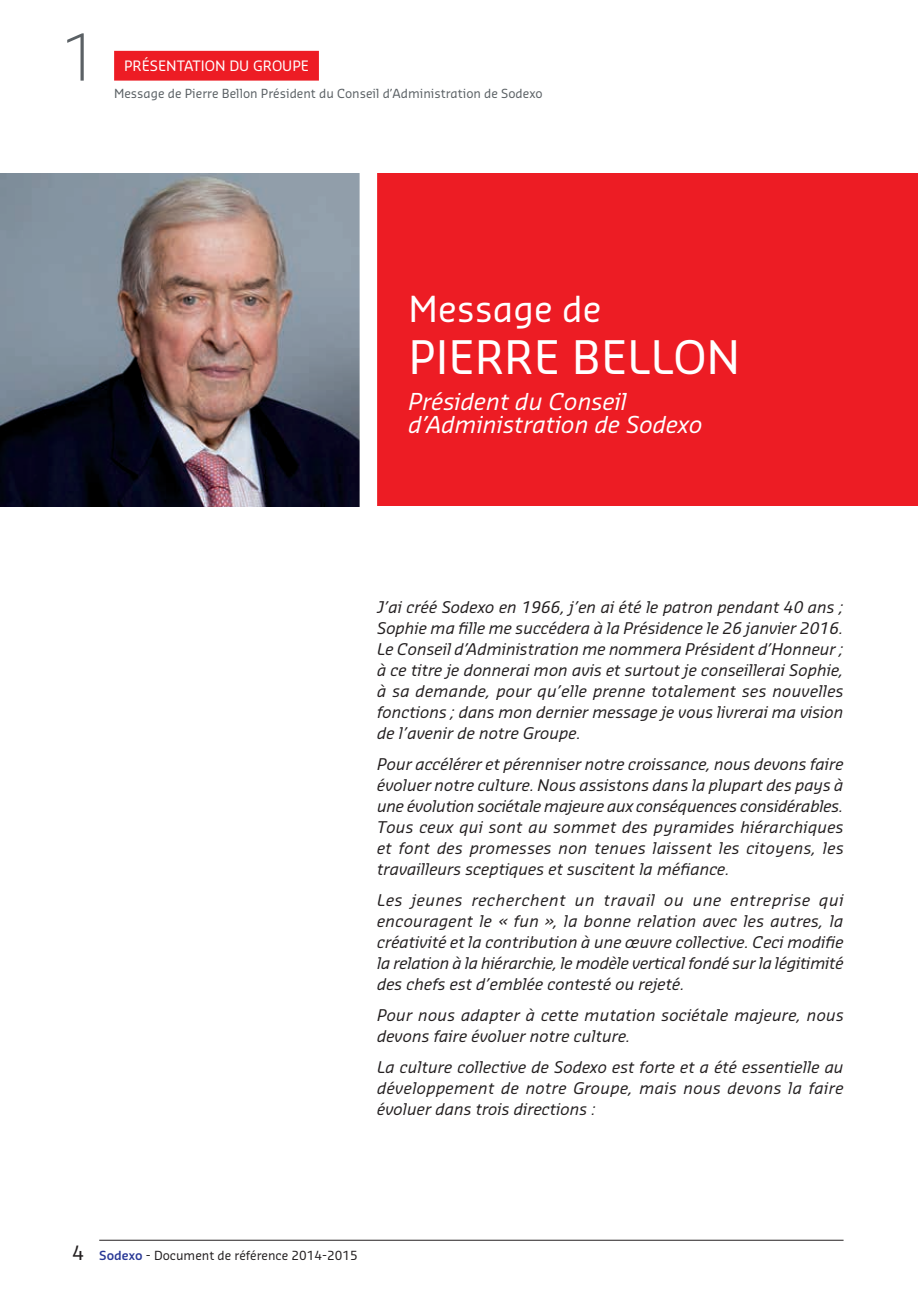
<style>
.page{position:relative;width:918px;height:1290px;background:#fff}
.page>*{position:absolute;margin:0;border:0;box-sizing:border-box;transform-origin:0 0}
.t1{font:300 63px "Sansa Pro";color:#5b6165}
.t2{font:44.98px "Sansa Pro";color:#fff}
.t3{font:35px "Sansa Pro";color:#fff}
.t4{font:italic 22.75px/22.8px "Sansa Pro";color:#fff}
.t5{font:italic 15.75px/21px "Sansa Pro";color:#231f20;text-align:justify}
.t6{font:14px "Sansa Pro";color:#fff}
.t7{font:12.25px "Sansa Pro";color:#5b6165}
.t8{font:12.25px "Sansa Pro";color:#231f20}
.s1{font-size:19.25px}
.s2{font-weight:600;color:#293896}
</style>
<div class="page">
<div style="left:114px;top:51px;width:205px;height:30px;background:#ed1c24"></div>
<img style="left:0;top:174px;width:360px;height:332px">
<div style="left:371px;top:174px;width:547px;height:332px;background:#ed1c24"></div>
<div style="left:360px;top:169px;width:17px;height:341px;background:#fff"></div>
<hr style="left:99px;top:1240px;width:744px;height:1px;background:#231f20">
<h1 class="t1" style="left:60px;top:16px;width:41px">1</h1>
<p class="t6" style="left:124px;top:57px;width:18px">Présentation</p>
<p class="t6" style="left:229px;top:57px;width:44px">du Groupe</p>
<p class="t7" style="left:114px;top:85px;width:430px">Message de Pierre Bellon Président du Conseil d’Administration de Sodexo</p>
<h3 class="t3" style="left:408px;top:286px;width:194px">Message de</h3>
<h2 class="t2" style="left:408px;top:328px;width:333px">PIERRE BELLON</h2>
<h3 class="t4" style="left:408px;top:390px;width:295px">Président du Conseil d’Administration de Sodexo</h3>
<p class="t5" style="left:377px;top:596px;width:468px">J’ai créé Sodexo en 1966, j’en ai été le patron pendant 40 ans ; Sophie ma fille me succédera à la Présidence le 26 janvier 2016.<br>Le Conseil d’Administration me nommera Président d’Honneur ; à ce titre je donnerai mon avis et surtout je conseillerai Sophie, à sa demande, pour qu’elle prenne totalement ses nouvelles fonctions ; dans mon dernier message je vous livrerai ma vision de l’avenir de notre Groupe.</p>
<p class="t5" style="left:377px;top:753px;width:468px">Pour accélérer et pérenniser notre croissance, nous devons faire évoluer notre culture. Nous assistons dans la plupart des pays à une évolution sociétale majeure aux conséquences considérables.<br>Tous ceux qui sont au sommet des pyramides hiérarchiques et font des promesses non tenues laissent les citoyens, les travailleurs sceptiques et suscitent la méfiance.</p>
<p class="t5" style="left:377px;top:889px;width:468px">Les jeunes recherchent un travail ou une entreprise qui encouragent le « fun », la bonne relation avec les autres, la créativité et la contribution à une œuvre collective. Ceci modifie la relation à la hiérarchie, le modèle vertical fondé sur la légitimité des chefs est d’emblée contesté ou rejeté.</p>
<p class="t5" style="left:377px;top:1004px;width:468px">Pour nous adapter à cette mutation sociétale majeure, nous devons faire évoluer notre culture.</p>
<p class="t5" style="left:377px;top:1056px;width:468px">La culture collective de Sodexo est forte et a été essentielle au développement de notre Groupe, mais nous devons la faire évoluer dans trois directions :</p>
<p class="t8" style="left:72px;top:1247px;width:287px"><span class="s1">4</span> <span class="s2">Sodexo</span> - Document de référence 2014-2015</p>
</div>
